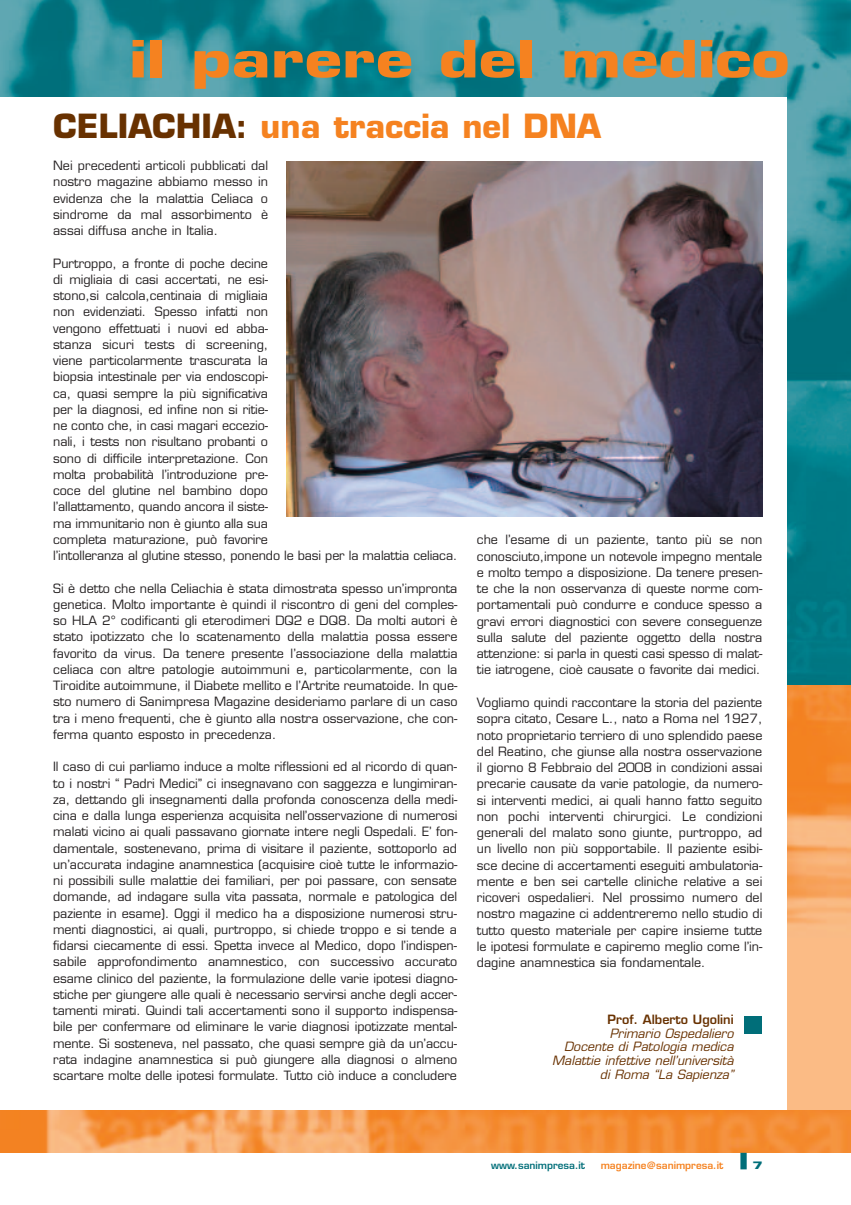
<style>
.page{position:relative;width:851px;height:1205px;background:#fff}
.page>*{position:absolute;margin:0;border:0;box-sizing:border-box;transform-origin:0 0}
.t1{font:700 50px "Eurostile";color:#f58220;scale:1.3 1}
.t2{font:700 32.5px "Eurostile";color:#f58220}
.t3{font:12.5px/16.2px "Eurostile";letter-spacing:-.005em;color:#231f20;text-align:justify}
.t4{font:italic 12.5px/13.8px "Eurostile";color:#683100;text-align:right}
.t5{font:600 12.5px "Eurostile";color:#683100}
.t6{font:600 10px "Eurostile";color:#f58220}
.t7{font:600 10px "Eurostile";color:#006e79}
.t8{font:700 10px "Eurostile";color:#006e79;scale:1.5 1}
.s1{color:#683100}
</style>
<div class="page">
<svg style="left:787px;top:555px;width:63px;height:560px;background:#f7a763"></svg>
<img style="left:0;top:1px;width:787px;height:96px">
<img style="left:787px;top:1px;width:63px;height:684px">
<img style="left:0;top:1110px;width:850px;height:43px">
<div style="left:740px;top:1153px;width:6px;height:16px;background:#006e79"></div>
<img style="left:287px;top:162px;width:475px;height:354px">
<div style="left:744px;top:1016px;width:18px;height:17px;background:#006e79"></div>
<h1 class="t1" style="left:130px;top:40px;width:509px">il parere del medico</h1>
<h2 class="t2" style="left:53px;top:113px;width:549px"><span class="s1">CELIACHIA:</span> una traccia nel DNA</h2>
<p class="t3" style="left:53px;top:159px;width:216px">Nei precedenti articoli pubblicati dal nostro magazine abbiamo messo in evidenza che la malattia Celiaca o sindrome da mal assorbimento è assai diffusa anche in Italia.</p>
<p class="t3" style="left:53px;top:256px;width:405px;text-align:left">Purtroppo, a fronte di poche decine<br>di migliaia di casi accertati, ne esi-<br>stono,si calcola,centinaia di migliaia<br>non evidenziati. Spesso infatti non<br>vengono effettuati i nuovi ed abba-<br>stanza sicuri tests di screening,<br>viene particolarmente trascurata la<br>biopsia intestinale per via endoscopi-<br>ca, quasi sempre la più significativa<br>per la diagnosi, ed infine non si ritie-<br>ne conto che, in casi magari eccezio-<br>nali, i tests non risultano probanti o<br>sono di difficile interpretazione. Con<br>molta probabilità l’introduzione pre-<br>coce del glutine nel bambino dopo<br>l’allattamento, quando ancora il siste-<br>ma immunitario non è giunto alla sua<br>completa maturazione, può favorire<br>l’intolleranza al glutine stesso, ponendo le basi per la malattia celiaca.</p>
<p class="t3" style="left:53px;top:581px;width:406px">Si è detto che nella Celiachia è stata dimostrata spesso un’impronta genetica. Molto importante è quindi il riscontro di geni del comples&shy;so HLA 2° codificanti gli eterodimeri DQ2 e DQ8. Da molti autori è stato ipotizzato che lo scatenamento della malattia possa essere favorito da virus. Da tenere presente l’associazione della malattia celiaca con altre patologie autoimmuni e, particolarmente, con la Tiroidite autoimmune, il Diabete mellito e l’Artrite reumatoide. In que&shy;sto numero di Sanimpresa Magazine desideriamo parlare di un caso tra i meno frequenti, che è giunto alla nostra osservazione, che con&shy;ferma quanto esposto in precedenza.</p>
<p class="t3" style="left:53px;top:760px;width:405px">Il caso di cui parliamo induce a molte riflessioni ed al ricordo di quan&shy;to i nostri “ Padri Medici” ci insegnavano con saggezza e lungimiran&shy;za, dettando gli insegnamenti dalla profonda conoscenza della medi&shy;cina e dalla lunga esperienza acquisita nell’osservazione di numerosi malati vicino ai quali passavano giornate intere negli Ospedali. E’ fon&shy;damentale, sostenevano, prima di visitare il paziente, sottoporlo ad un’accurata indagine anamnestica (acquisire cioè tutte le informazio&shy;ni possibili sulle malattie dei familiari, per poi passare, con sensate domande, ad indagare sulla vita passata, normale e patologica del paziente in esame). Oggi il medico ha a disposizione numerosi stru&shy;menti diagnostici, ai quali, purtroppo, si chiede troppo e si tende a fidarsi ciecamente di essi. Spetta invece al Medico, dopo l’indispen&shy;sabile approfondimento anamnestico, con successivo accurato esame clinico del paziente, la formulazione delle varie ipotesi diagno&shy;stiche per giungere alle quali è necessario servirsi anche degli accer&shy;tamenti mirati. Quindi tali accertamenti sono il supporto indispensa&shy;bile per confermare od eliminare le varie diagnosi ipotizzate mental&shy;mente. Si sosteneva, nel passato, che quasi sempre già da un’accu&shy;rata indagine anamnestica si può giungere alla diagnosi o almeno scartare molte delle ipotesi formulate. Tutto ciò induce a concludere</p>
<p class="t3" style="left:477px;top:533px;width:287px">che l’esame di un paziente, tanto più se non conosciuto,impone un notevole impegno mentale e molto tempo a disposizione. Da tenere presen&shy;te che la non osservanza di queste norme com&shy;portamentali può condurre e conduce spesso a gravi errori diagnostici con severe conseguenze sulla salute del paziente oggetto della nostra attenzione: si parla in questi casi spesso di malat&shy;tie iatrogene, cioè causate o favorite dai medici.</p>
<p class="t3" style="left:477px;top:695px;width:287px">Vogliamo quindi raccontare la storia del paziente sopra citato, Cesare L., nato a Roma nel 1927, noto proprietario terriero di uno splendido paese del Reatino, che giunse alla nostra osservazione il giorno 8 Febbraio del 2008 in condizioni assai precarie causate da varie patologie, da numero&shy;si interventi medici, ai quali hanno fatto seguito non pochi interventi chirurgici. Le condizioni generali del malato sono giunte, purtroppo, ad un livello non più sopportabile. Il paziente esibi&shy;sce decine di accertamenti eseguiti ambulatoria&shy;mente e ben sei cartelle cliniche relative a sei ricoveri ospedalieri. Nel prossimo numero del nostro magazine ci addentreremo nello studio di tutto questo materiale per capire insieme tutte le ipotesi formulate e capiremo meglio come l’in&shy;dagine anamnestica sia fondamentale.</p>
<p class="t5" style="left:607px;top:1014px;width:128px">Prof. Alberto Ugolini</p>
<p class="t4" style="left:552px;top:1027px;width:183px">Primario Ospedaliero<br>Docente di Patologia medica<br>Malattie infettive nell’università di Roma “La Sapienza”</p>
<p class="t7" style="left:491px;top:1161px;width:95px">www.sanimpresa.it</p>
<p class="t6" style="left:600px;top:1161px;width:124px">magazine@sanimpresa.it</p>
<p class="t8" style="left:752px;top:1161px;width:9px">7</p>
</div>
